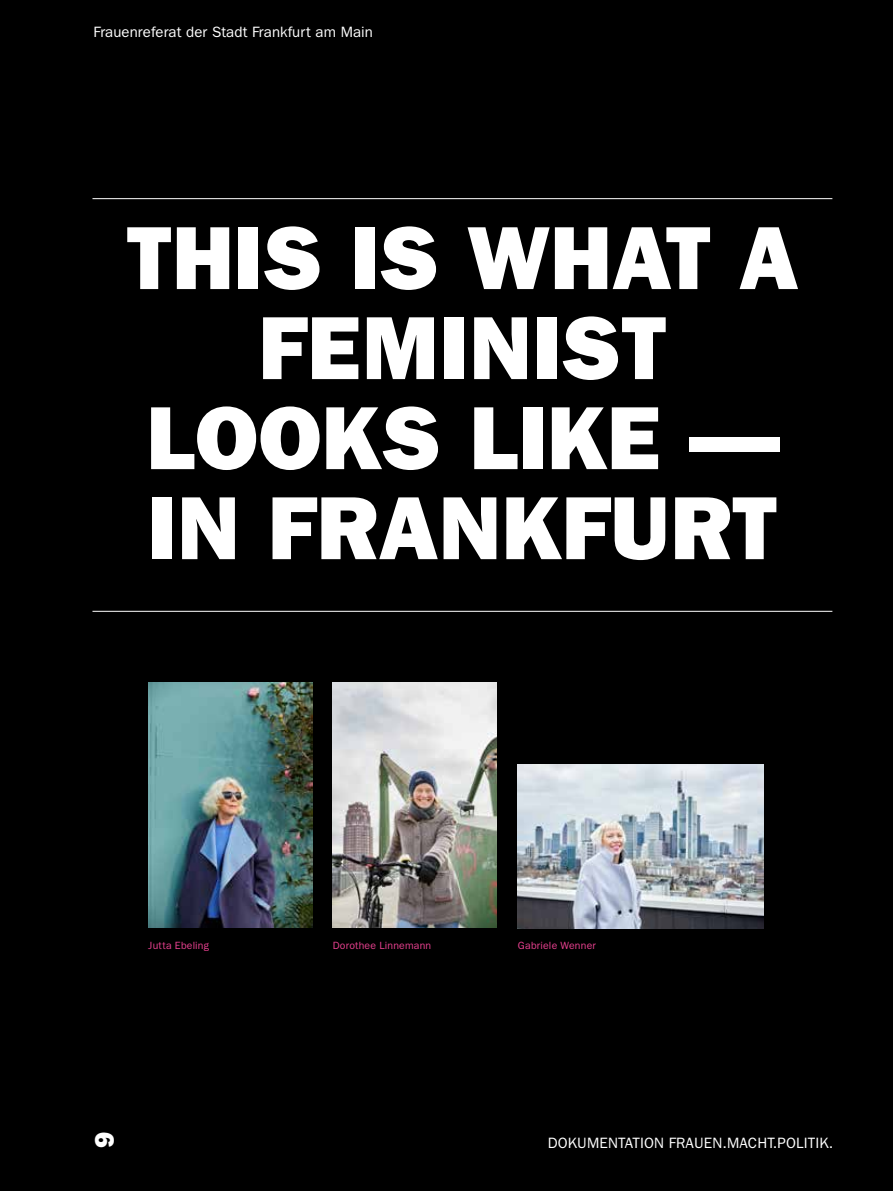
<style>
.page{position:relative;width:893px;height:1191px;background:#000}
.page>*{position:absolute;margin:0;border:0;box-sizing:border-box;transform-origin:0 0}
.t1{font:800 90px/90px "Franklin Gothic";letter-spacing:.005em;color:#fff;text-align:center}
.t2{font:800 27px "Franklin Gothic";color:#fff}
.t3{font:15px "Franklin Gothic";letter-spacing:.005em;color:#fff}
.t4{font:10.5px "Franklin Gothic";letter-spacing:.02em;color:#e94190}
</style>
<div class="page">
<hr style="left:92px;top:198px;width:740px;height:1px;background:#fff">
<hr style="left:92px;top:611px;width:740px;height:1px;background:#fff">
<img style="left:148px;top:682px;width:164px;height:245px">
<img style="left:333px;top:682px;width:163px;height:245px">
<img style="left:517px;top:764px;width:246px;height:164px">
<p class="t3" style="left:94px;top:23px;width:281px">Frauenreferat der Stadt Frankfurt am Main</p>
<h1 class="t1" style="left:127px;top:213px;width:673px">THIS IS WHAT A<br>FEMINIST<br>LOOKS LIKE —<br>IN FRANKFURT</h1>
<p class="t4" style="left:148px;top:939px;width:62px">Jutta Ebeling</p>
<p class="t4" style="left:333px;top:939px;width:100px">Dorothee Linnemann</p>
<p class="t4" style="left:518px;top:939px;width:79px">Gabriele Wenner</p>
<h2 class="t2" style="left:89px;top:1148px;width:18px;rotate:-90deg">9</h2>
<p class="t3" style="left:548px;top:1134px;width:287px">DOKUMENTATION FRAUEN.MACHT.POLITIK.</p>
</div>
